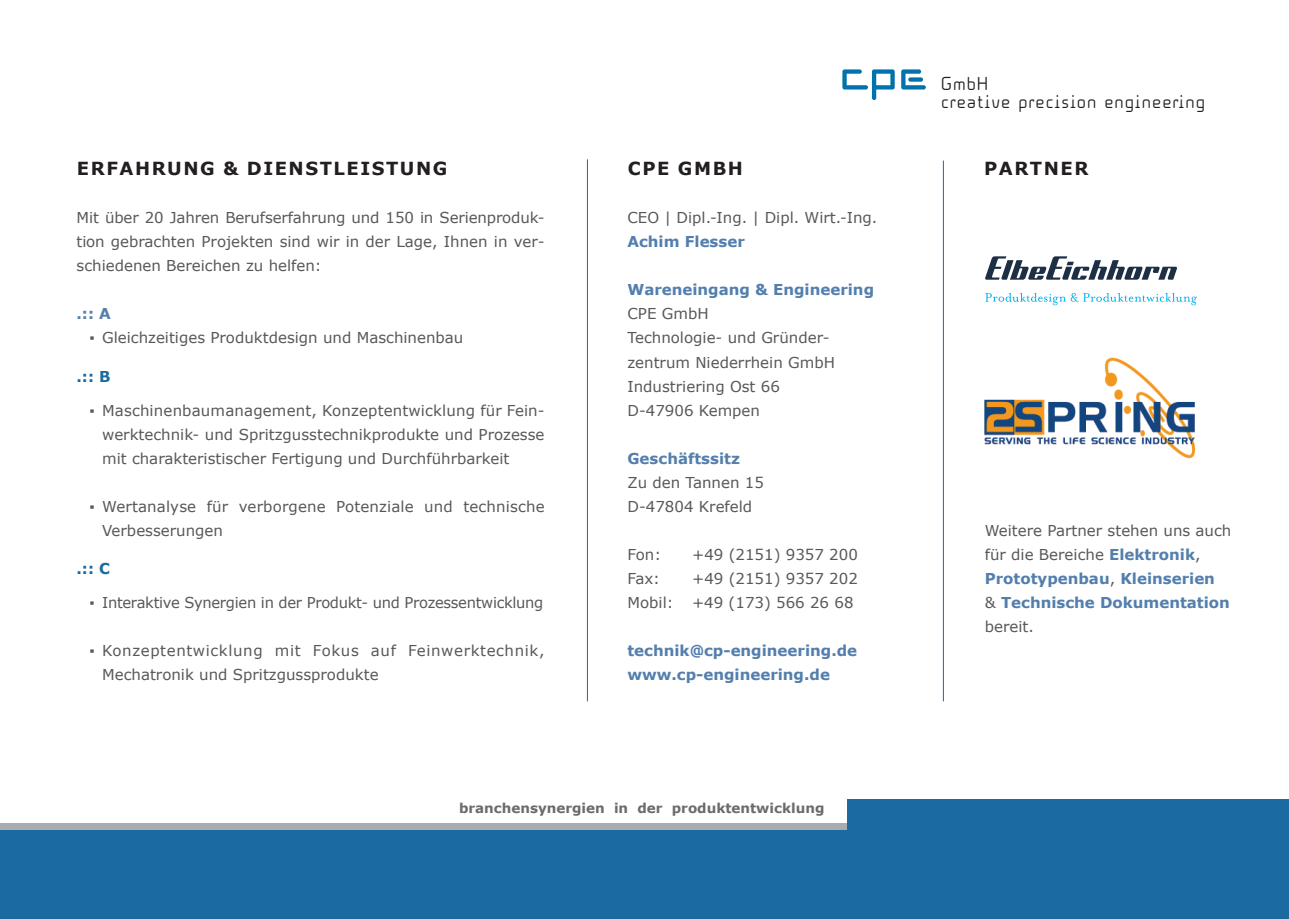
<style>
.page{position:relative;width:1289px;height:919px;background:#fff}
.page>*{position:absolute;margin:0;border:0;box-sizing:border-box;transform-origin:0 0}
.t1{font:19.65px "Solaris EF";letter-spacing:.05em;color:#231f20}
.t2{font:700 18px "Verdana";letter-spacing:.085em;color:#231f20}
.t3{font:15px/24px "Verdana";color:#57585a}
.t4{font:700 15px/24px "Verdana";color:#537ead}
.t5{font:15px/24px "Verdana";letter-spacing:.035em;color:#57585a}
.t6{font:15px "Verdana";letter-spacing:-.02em;color:#57585a}
.t7{font:700 15px "Verdana";color:#1c6ba0}
.t8{font:700 13.5px "Verdana";color:#6b6b6d}
.s1{font-weight:400;color:#57585a}
</style>
<div class="page">
<div style="left:0;top:799px;width:1288px;height:119px;background:#1c6ba0"></div>
<div style="left:0;top:821px;width:846px;height:8px;background:#a9acaf"></div>
<div style="left:0;top:776px;width:846px;height:47px;background:#fff"></div>
<hr style="left:587px;top:159px;width:1px;height:542px;background:#1c6ba0">
<hr style="left:943px;top:161px;width:1px;height:540px;background:#1c6ba0">
<svg style="left:901px;top:69px;width:24px;height:20px"></svg>
<svg style="left:842px;top:69px;width:52px;height:31px"></svg>
<svg style="left:985px;top:293px;width:212px;height:12px"></svg>
<svg style="left:985px;top:256px;width:192px;height:24px"></svg>
<img style="left:984px;top:357px;width:212px;height:102px">
<p class="t2" style="left:77px;top:156px;width:372px">erfahrung &amp; dienstleistung</p>
<p class="t3" style="left:77px;top:206px;width:469px;text-align:justify">Mit über 20 Jahren Berufserfahrung und 150 in Serienproduk&shy;tion gebrachten Projekten sind wir in der Lage, Ihnen in ver&shy;schiedenen Bereichen zu helfen:</p>
<p class="t4" style="left:77px;top:302px;width:36px">.:: a</p>
<p class="t3" style="left:89px;top:326px;width:375px">▪ Gleichzeitiges Produktdesign und Maschinenbau</p>
<p class="t7" style="left:77px;top:366px;width:36px">.:: b</p>
<p class="t3" style="left:102px;top:398px;width:444px;text-align:justify;text-indent:-13px">▪ Maschinenbaumanagement, Konzeptentwicklung für Fein&shy;werktechnik- und Spritzgusstechnikprodukte und Prozesse mit charakteristischer Fertigung und Durchführbarkeit</p>
<p class="t3" style="left:102px;top:494px;width:444px;text-indent:-13px">▪ Wertanalyse für verborgene Potenziale und technische<br>Verbesserungen</p>
<p class="t7" style="left:77px;top:558px;width:35px">.:: c</p>
<p class="t6" style="left:89px;top:592px;width:455px">▪ Interaktive Synergien in der Produkt- und Prozessentwicklung</p>
<p class="t5" style="left:102px;top:638px;width:444px;text-indent:-13px">▪ Konzeptentwicklung mit Fokus auf Feinwerktechnik,<br>Mechatronik und Spritzgussprodukte</p>
<p class="t2" style="left:627px;top:156px;width:117px">cpe gMbh</p>
<p class="t3" style="left:627px;top:206px;width:251px">CEO | Dipl.-Ing. | Dipl. Wirt.-Ing.</p>
<p class="t4" style="left:627px;top:230px;width:119px">achim flesser</p>
<p class="t4" style="left:627px;top:278px;width:248px">wareneingang &amp; engineering</p>
<p class="t3" style="left:627px;top:302px;width:209px">CPE GmbH<br>Technologie- und Gründer&shy;zentrum Niederrhein GmbH<br>Industriering Ost 66<br>D-47906 Kempen</p>
<p class="t4" style="left:627px;top:446px;width:114px">geschäftssitz</p>
<p class="t3" style="left:627px;top:470px;width:138px">Zu den Tannen 15<br>D-47804 Krefeld</p>
<p class="t3" style="left:627px;top:542px;width:35px">Fon:</p>
<p class="t3" style="left:692px;top:542px;width:167px">+49 (2151) 9357 200</p>
<p class="t3" style="left:627px;top:566px;width:34px">Fax:</p>
<p class="t3" style="left:627px;top:566px;width:232px;text-align:right">+49 (2151) 9357 202<br>Mobil: +49 (173) 566 26 68</p>
<p class="t4" style="left:627px;top:638px;width:231px">technik@cp-engineering.de www.cp-engineering.de</p>
<p class="t8" style="left:459px;top:798px;width:367px">branchensynergien in der produktentwicklung</p>
<h1 class="t1" style="left:940px;top:72px;width:49px">GmbH</h1>
<h1 class="t1" style="left:941px;top:90px;width:265px">creative precision engineering</h1>
<p class="t2" style="left:984px;top:156px;width:106px">partner</p>
<p class="t4" style="left:984px;top:518px;width:248px"><span class="s1">Weitere Partner stehen uns auch für die Bereiche</span> elektronik<span class="s1">, </span>prototypenbau<span class="s1">,</span> kleinserien<br><span class="s1">&amp;</span> technische dokumentation <span class="s1">bereit.</span></p>
</div>
